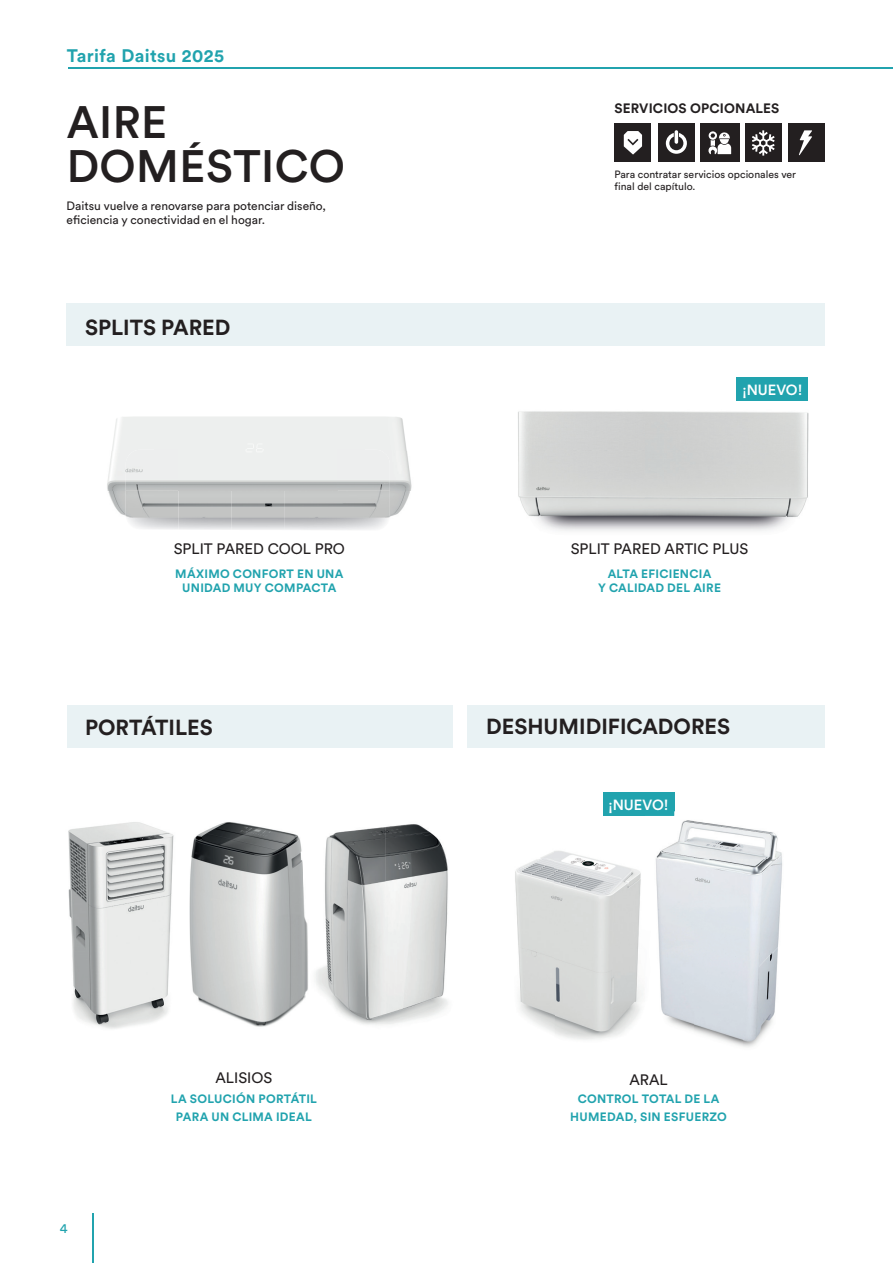
<style>
.page{position:relative;width:893px;height:1263px;background:#fff}
.page>*{position:absolute;margin:0;border:0;box-sizing:border-box;transform-origin:0 0}
.t1{font:500 45px/43.5px "Circular Std";letter-spacing:.01em;color:#231f20}
.t2{font:700 21.6px "Circular Std";color:#231f20}
.t3{font:700 18px "Circular Std";letter-spacing:.02em;color:#21a3ae}
.t4{font:15px "Circular Std";color:#231f20}
.t5{font:500 14.7px "Circular Std";color:#fff}
.t6{font:700 13.5px "Circular Std";letter-spacing:.01em;color:#231f20}
.t7{font:13.5px "Circular Std";color:#21a3ae}
.t8{font:700 12px/18px "Circular Std";letter-spacing:.02em;color:#21a3ae;text-align:center}
.t9{font:12px/14.4px "Circular Std";color:#231f20}
.t10{font:10.5px/12px "Circular Std";color:#231f20}
</style>
<div class="page">
<hr style="left:68px;top:67px;width:825px;height:1px;background:#21a3ae">
<hr style="left:92px;top:1213px;width:2px;height:50px;background:#21a3ae">
<img style="left:189px;top:822px;width:127px;height:205px">
<div style="left:67px;top:304px;width:758px;height:42px;background:#e9f2f4"></div>
<div style="left:67px;top:705px;width:385px;height:42px;background:#e9f2f4"></div>
<img style="left:107px;top:451px;width:19px;height:40px">
<img style="left:390px;top:451px;width:22px;height:40px">
<img style="left:108px;top:491px;width:18px;height:25px">
<img style="left:390px;top:491px;width:20px;height:26px">
<img style="left:126px;top:450px;width:264px;height:80px">
<img style="left:68px;top:822px;width:106px;height:207px">
<div style="left:737px;top:377px;width:71px;height:23px;background:#21a3ae"></div>
<div style="left:603px;top:793px;width:71px;height:23px;background:#21a3ae"></div>
<img style="left:518px;top:411px;width:291px;height:120px">
<div style="left:468px;top:705px;width:357px;height:42px;background:#e9f2f4"></div>
<img style="left:303px;top:822px;width:145px;height:81px">
<img style="left:316px;top:903px;width:132px;height:93px">
<img style="left:303px;top:996px;width:145px;height:31px">
<div style="left:700px;top:124px;width:39px;height:38px;background:#231f20"></div>
<svg style="left:708px;top:131px;width:23px;height:23px"></svg>
<div style="left:615px;top:124px;width:36px;height:38px;background:#231f20"></div>
<svg style="left:624px;top:131px;width:18px;height:24px"></svg>
<div style="left:658px;top:124px;width:37px;height:38px;background:#231f20"></div>
<svg style="left:666px;top:130px;width:21px;height:24px"></svg>
<div style="left:745px;top:124px;width:37px;height:38px;background:#231f20"></div>
<svg style="left:752px;top:130px;width:23px;height:26px"></svg>
<div style="left:788px;top:124px;width:37px;height:38px;background:#231f20"></div>
<svg style="left:799px;top:130px;width:13px;height:25px"></svg>
<img style="left:656px;top:811px;width:126px;height:48px">
<img style="left:655px;top:859px;width:127px;height:188px">
<img style="left:656px;top:811px;width:18px;height:5px">
<img style="left:656px;top:811px;width:11px;height:2px">
<img style="left:515px;top:851px;width:128px;height:151px">
<img style="left:519px;top:1002px;width:121px;height:38px">
<h3 class="t3" style="left:67px;top:44px;width:159px">Tarifa Daitsu 2025</h3>
<h1 class="t1" style="left:67px;top:100px;width:280px">AIRE<br>DOMÉSTICO</h1>
<p class="t9" style="left:67px;top:198px;width:261px">Daitsu vuelve a renovarse para potenciar diseño, eficiencia y conectividad en el hogar.</p>
<h2 class="t2" style="left:85px;top:314px;width:147px">SPLITS PARED</h2>
<p class="t4" style="left:174px;top:540px;width:173px">SPLIT PARED COOL PRO</p>
<p class="t8" style="left:175px;top:566px;width:170px;line-height:14.4px">MÁXIMO CONFORT EN UNA<br>UNIDAD MUY COMPACTA</p>
<h2 class="t2" style="left:85px;top:713px;width:129px">PORTÁTILES</h2>
<p class="t7" style="left:60px;top:1220px;width:9px">4</p>
<p class="t4" style="left:215px;top:1068px;width:58px">ALISIOS</p>
<p class="t8" style="left:171px;top:1089px;width:148px">LA SOLUCIÓN PORTÁTIL<br>PARA UN CLIMA IDEAL</p>
<p class="t6" style="left:614px;top:100px;width:166px">SERVICIOS OPCIONALES</p>
<p class="t10" style="left:614px;top:168px;width:183px">Para contratar servicios opcionales ver final del capítulo.</p>
<p class="t5" style="left:742px;top:380px;width:61px">¡NUEVO!</p>
<p class="t4" style="left:571px;top:540px;width:179px">SPLIT PARED ARTIC PLUS</p>
<p class="t8" style="left:598px;top:566px;width:124px;line-height:14.4px">ALTA EFICIENCIA<br>Y CALIDAD DEL AIRE</p>
<h2 class="t2" style="left:486px;top:713px;width:245px">DESHUMIDIFICADORES</h2>
<p class="t5" style="left:608px;top:796px;width:61px">¡NUEVO!</p>
<p class="t4" style="left:629px;top:1070px;width:40px">ARAL</p>
<p class="t8" style="left:570px;top:1089px;width:158px">CONTROL TOTAL DE LA<br>HUMEDAD, SIN ESFUERZO</p>
</div>
